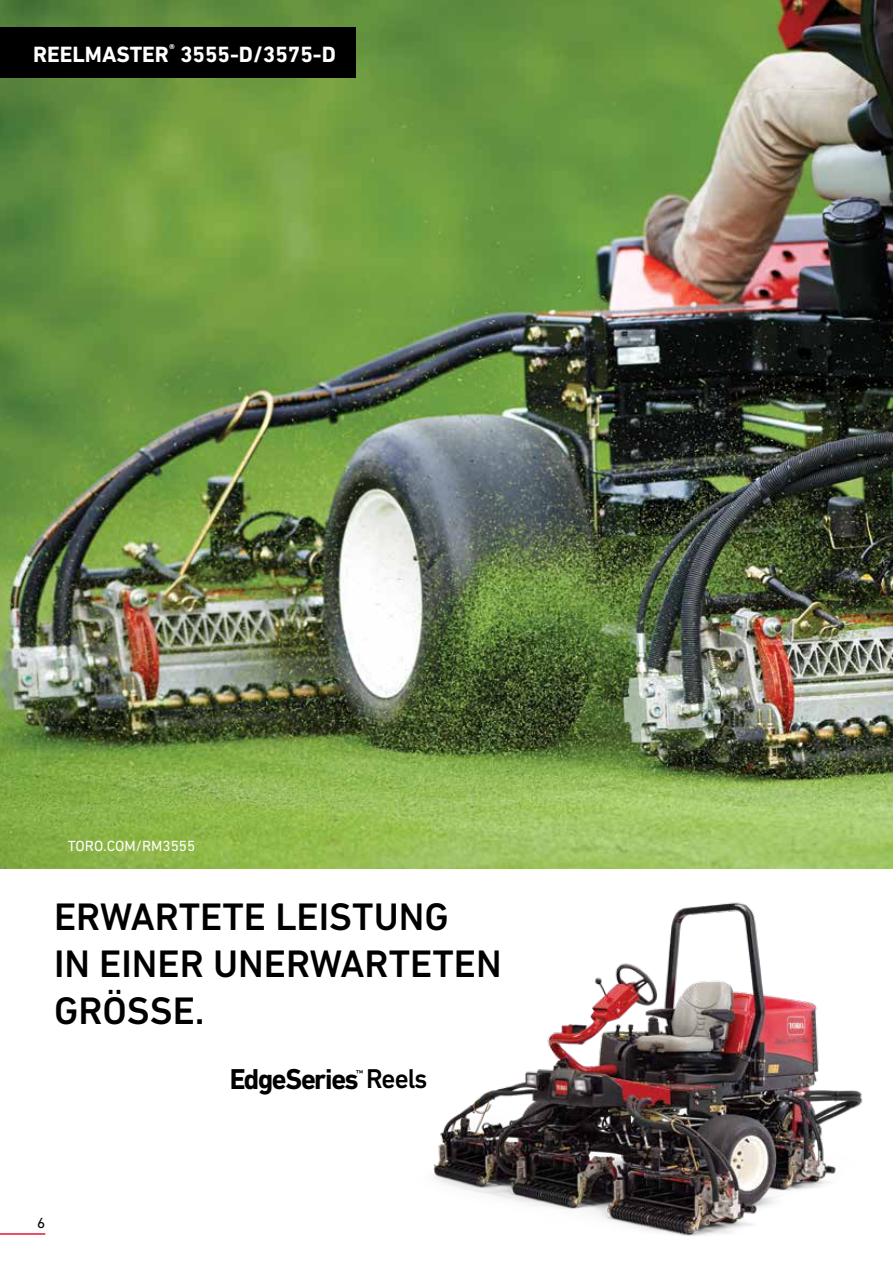
<style>
.page{position:relative;width:893px;height:1263px;background:#fff}
.page>*{position:absolute;margin:0;border:0;box-sizing:border-box;transform-origin:0 0}
.t1{font:500 39px/46.8px "DIN Next LT Pro";color:#000}
.t2{font:700 29.25px "DIN Next LT Pro";letter-spacing:-.04em;color:#000;scale:.96 1}
.t3{font:700 22.5px "DIN Next LT Pro";color:#fff}
.t4{font:15px "DIN Next LT Pro";color:#fff}
.t5{font:15px "DIN Next LT Pro";color:#000}
.t6{font:500 8.85px "DIN Next LT Pro";color:#000}
.s1{font-weight:500;font-size:27.75px}
</style>
<div class="page">
<hr style="left:0;top:1233px;width:45px;height:2px;background:#e11837">
<img style="left:0;top:0;width:893px;height:868px">
<div style="left:0;top:27px;width:355px;height:51px;background:#000"></div>
<img style="left:380px;top:852px;width:513px;height:384px">
<p class="t3" style="left:33px;top:41px;width:304px">REELMASTER<sup>®</sup> 3555-D/3575-D</p>
<p class="t4" style="left:68px;top:837px;width:129px">TORO.COM/RM3555</p>
<p class="t1" style="left:54px;top:893px;width:449px">ERWARTETE LEISTUNG<br>IN EINER UNERWARTETEN<br>GRÖSSE.</p>
<p class="t5" style="left:37px;top:1215px;width:10px">6</p>
<p class="t2" style="left:230px;top:1061px;width:207px">EdgeSeries <span class="s1">Reels</span></p>
<p class="t6" style="left:356px;top:1068px;width:9px">™</p>
</div>
